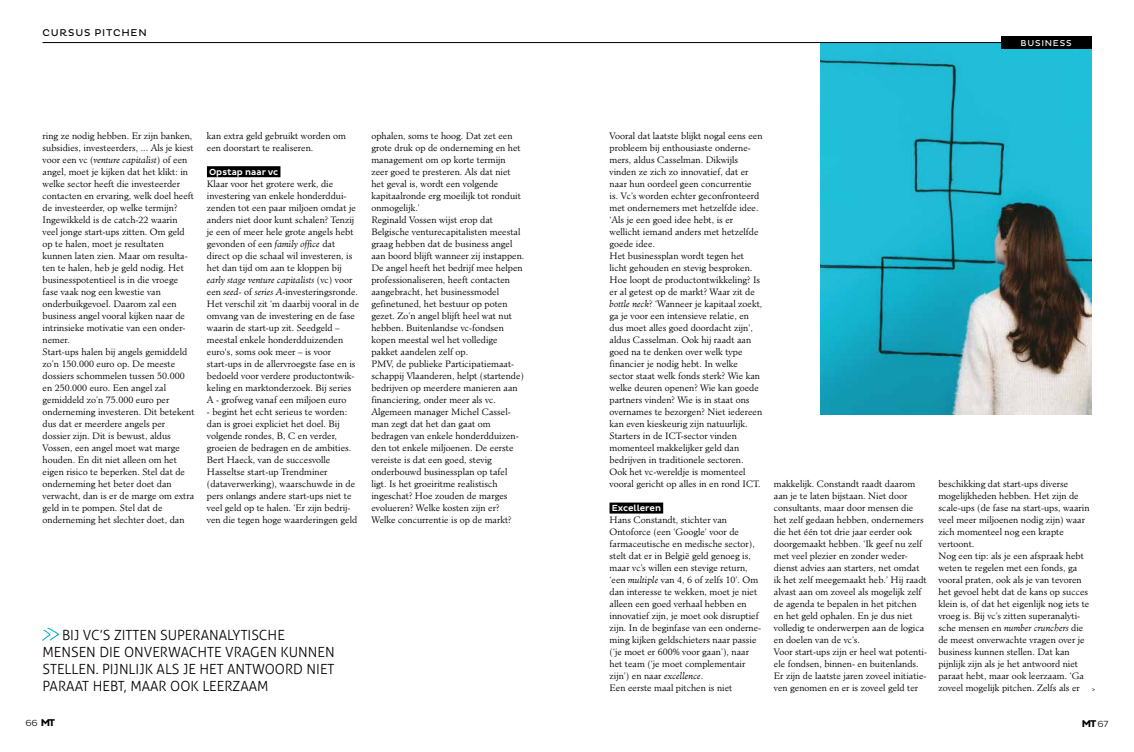
<style>
.page{position:relative;width:1134px;height:752px;background:#fff}
.page>*{position:absolute;margin:0;border:0;box-sizing:border-box;transform-origin:0 0}
.t1{font:300 14px/17px "Aller Typo";color:#000}
.t2{font:10px "Pluto";letter-spacing:.08em;color:#000}
.t3{font:700 10px "Pluto Sans";color:#000}
.t4{font:300 9px/12px "Minister Std";color:#000}
.t5{font:500 9px "Pluto Sans";color:#fff}
.t6{font:300 9px "Pluto Sans";color:#000}
.t7{font:8.7px "Pluto";letter-spacing:.085em;color:#fff}
.t8{font:6px "Minister Std";color:#000}
.s1{font-style:italic}
.s2{font-weight:700;font-size:10px}
.s3{font-weight:300;font-size:9px}
</style>
<div class="page">
<img style="left:820px;top:43px;width:271px;height:372px">
<div style="left:207px;top:166px;width:73px;height:11px;background:#000"></div>
<div style="left:609px;top:502px;width:54px;height:11px;background:#000"></div>
<svg style="left:42px;top:627px;width:17px;height:13px"></svg>
<hr style="left:43px;top:42px;width:1048px;height:1px;background:#000">
<div style="left:1001px;top:37px;width:90px;height:12px;background:#000"></div>
<p class="t2" style="left:43px;top:27px;width:106px">CURSUS PITCHEN</p>
<p class="t7" style="left:1020px;top:38px;width:52px">BUSINESS</p>
<p class="t4" style="left:43px;top:129px;width:154px">ring ze nodig hebben. Er zijn banken, subsidies, investeerders, ... Als je kiest voor een vc (<span class="s1">venture capitalist</span>) of een angel, moet je kijken dat het klikt: in welke sector heeft die investeerder contacten en ervaring, welk doel heeft de investeerder, op welke termijn?<br>Ingewikkeld is de catch-22 waarin veel jonge start-ups zitten. Om geld op te halen, moet je resultaten kunnen laten zien. Maar om resulta&shy;ten te halen, heb je geld nodig. Het businesspotentieel is in die vroege fase vaak nog een kwestie van onderbuikgevoel. Daarom zal een business angel vooral kijken naar de intrinsieke motivatie van een onder&shy;nemer.<br>Start-ups halen bij angels gemiddeld zo’n 150.000 euro op. De meeste dossiers schommelen tussen 50.000 en 250.000 euro. Een angel zal gemiddeld zo’n 75.000 euro per onderneming investeren. Dit betekent dus dat er meerdere angels per dossier zijn. Dit is bewust, aldus Vossen, een angel moet wat marge houden. En dit niet alleen om het eigen risico te beperken. Stel dat de onderneming het beter doet dan verwacht, dan is er de marge om extra geld in te pompen. Stel dat de onderneming het slechter doet, dan</p>
<p class="t4" style="left:207px;top:129px;width:141px">kan extra geld gebruikt worden om een doorstart te realiseren.</p>
<p class="t5" style="left:209px;top:166px;width:71px">Opstap naar vc</p>
<p class="t4" style="left:207px;top:177px;width:154px">Klaar voor het grotere werk, die investering van enkele honderddui&shy;zenden tot een paar miljoen omdat je anders niet door kunt schalen? Tenzij je een of meer hele grote angels hebt gevonden of een <span class="s1">family office</span> dat direct op die schaal wil investeren, is het dan tijd om aan te kloppen bij <span class="s1">early stage venture capitalists</span> (vc) voor een <span class="s1">seed-</span> of <span class="s1">series A</span>-investeringsronde.<br>Het verschil zit ‘m daarbij vooral in de omvang van de investering en de fase waarin de start-up zit. Seedgeld – meestal enkele honderdduizenden euro's, soms ook meer – is voor start-ups in de allervroegste fase en is bedoeld voor verdere productontwik&shy;keling en marktonderzoek. Bij series A - grofweg vanaf een miljoen euro</p>
<p class="t4" style="left:207px;top:405px;width:152px">- begint het echt serieus te worden: dan is groei expliciet het doel. Bij volgende rondes, B, C en verder, groeien de bedragen en de ambities.<br>Bert Haeck, van de succesvolle Hasseltse start-up Trendminer (dataverwerking), waarschuwde in de pers onlangs andere start-ups niet te veel geld op te halen. ‘Er zijn bedrij&shy;ven die tegen hoge waarderingen geld</p>
<h1 class="t1" style="left:43px;top:626px;width:294px;text-indent:19px">BIJ VC’S ZITTEN SUPERANALYTISCHE MENSEN DIE ONVERWACHTE VRAGEN KUNNEN STELLEN. PIJNLIJK ALS JE HET ANTWOORD NIET PARAAT HEBT, MAAR OOK LEERZAAM</h1>
<p class="t4" style="left:371px;top:129px;width:155px">ophalen, soms te hoog. Dat zet een grote druk op de onderneming en het management om op korte termijn zeer goed te presteren. Als dat niet het geval is, wordt een volgende kapitaalronde erg moeilijk tot ronduit onmogelijk.’<br>Reginald Vossen wijst erop dat Belgische venturecapitalisten meestal graag hebben dat de business angel aan boord blijft wanneer zij instappen.<br>De angel heeft het bedrijf mee helpen professionaliseren, heeft contacten aangebracht, het businessmodel gefinetuned, het bestuur op poten gezet. Zo’n angel blijft heel wat nut hebben. Buitenlandse vc-fondsen kopen meestal wel het volledige pakket aandelen zelf op.<br>PMV, de publieke Participatiemaat&shy;schappij Vlaanderen, helpt (startende) bedrijven op meerdere manieren aan financiering, onder meer als vc.<br>Algemeen manager Michel Cassel&shy;man zegt dat het dan gaat om bedragen van enkele honderdduizen&shy;den tot enkele miljoenen. De eerste vereiste is dat een goed, stevig onderbouwd businessplan op tafel ligt. Is het groeiritme realistisch ingeschat? Hoe zouden de marges evolueren? Welke kosten zijn er?<br>Welke concurrentie is op de markt?</p>
<p class="t4" style="left:609px;top:129px;width:155px">Vooral dat laatste blijkt nogal eens een probleem bij enthousiaste onderne&shy;mers, aldus Casselman. Dikwijls vinden ze zich zo innovatief, dat er naar hun oordeel geen concurrentie is. Vc’s worden echter geconfronteerd met ondernemers met hetzelfde idee. ‘Als je een goed idee hebt, is er wellicht iemand anders met hetzelfde goede idee.<br>Het businessplan wordt tegen het licht gehouden en stevig besproken.<br>Hoe loopt de productontwikkeling? Is er al getest op de markt? Waar zit de <span class="s1">bottle neck</span>? ‘Wanneer je kapitaal zoekt, ga je voor een intensieve relatie, en dus moet alles goed doordacht zijn’, aldus Casselman. Ook hij raadt aan goed na te denken over welk type financier je nodig hebt. In welke sector staat welk fonds sterk? Wie kan welke deuren openen? Wie kan goede partners vinden? Wie is in staat ons overnames te bezorgen? Niet iedereen kan even kieskeurig zijn natuurlijk.<br>Starters in de ICT-sector vinden momenteel makkelijker geld dan bedrijven in traditionele sectoren.<br>Ook het vc-wereldje is momenteel vooral gericht op alles in en rond ICT.</p>
<p class="t5" style="left:612px;top:502px;width:51px">Excelleren</p>
<p class="t4" style="left:609px;top:513px;width:153px">Hans Constandt, stichter van Ontoforce (een ‘Google’ voor de farmaceutische en medische sector), stelt dat er in België geld genoeg is, maar vc’s willen een stevige return, ‘een <span class="s1">multiple</span> van 4, 6 of zelfs 10’. Om dan interesse te wekken, moet je niet alleen een goed verhaal hebben en innovatief zijn, je moet ook disruptief zijn. In de beginfase van een onderne&shy;ming kijken geldschieters naar passie (‘je moet er 600% voor gaan’), naar het team (‘je moet complementair zijn’) en naar <span class="s1">excellence</span>.<br>Een eerste maal pitchen is niet</p>
<p class="t4" style="left:774px;top:477px;width:155px">makkelijk. Constandt raadt daarom aan je te laten bijstaan. Niet door consultants, maar door mensen die het zelf gedaan hebben, ondernemers die het één tot drie jaar eerder ook doorgemaakt hebben. ‘Ik geef nu zelf met veel plezier en zonder weder&shy;dienst advies aan starters, net omdat ik het zelf meegemaakt heb.’ Hij raadt alvast aan om zoveel als mogelijk zelf de agenda te bepalen in het pitchen en het geld ophalen. En je dus niet volledig te onderwerpen aan de logica en doelen van de vc’s.<br>Voor start-ups zijn er heel wat potenti&shy;ële fondsen, binnen- en buitenlands.<br>Er zijn de laatste jaren zoveel initiatie&shy;ven genomen en er is zoveel geld ter</p>
<p class="t4" style="left:938px;top:477px;width:153px">beschikking dat start-ups diverse mogelijkheden hebben. Het zijn de scale-ups (de fase na start-ups, waarin veel meer miljoenen nodig zijn) waar zich momenteel nog een krapte vertoont.<br>Nog een tip: als je een afspraak hebt weten te regelen met een fonds, ga vooral praten, ook als je van tevoren het gevoel hebt dat de kans op succes klein is, of dat het eigenlijk nog iets te vroeg is. Bij vc’s zitten superanalyti&shy;sche mensen en <span class="s1">number crunchers</span> die de meest onverwachte vragen over je business kunnen stellen. Dat kan pijnlijk zijn als je het antwoord niet paraat hebt, maar ook leerzaam. ‘Ga zoveel mogelijk pitchen. Zelfs als er</p>
<p class="t8" style="left:1092px;top:685px;width:5px">&gt;</p>
<p class="t6" style="left:26px;top:717px;width:31px">66 <span class="s2">MT</span></p>
<p class="t3" style="left:1082px;top:717px;width:28px">MT <span class="s3">67</span></p>
</div>
